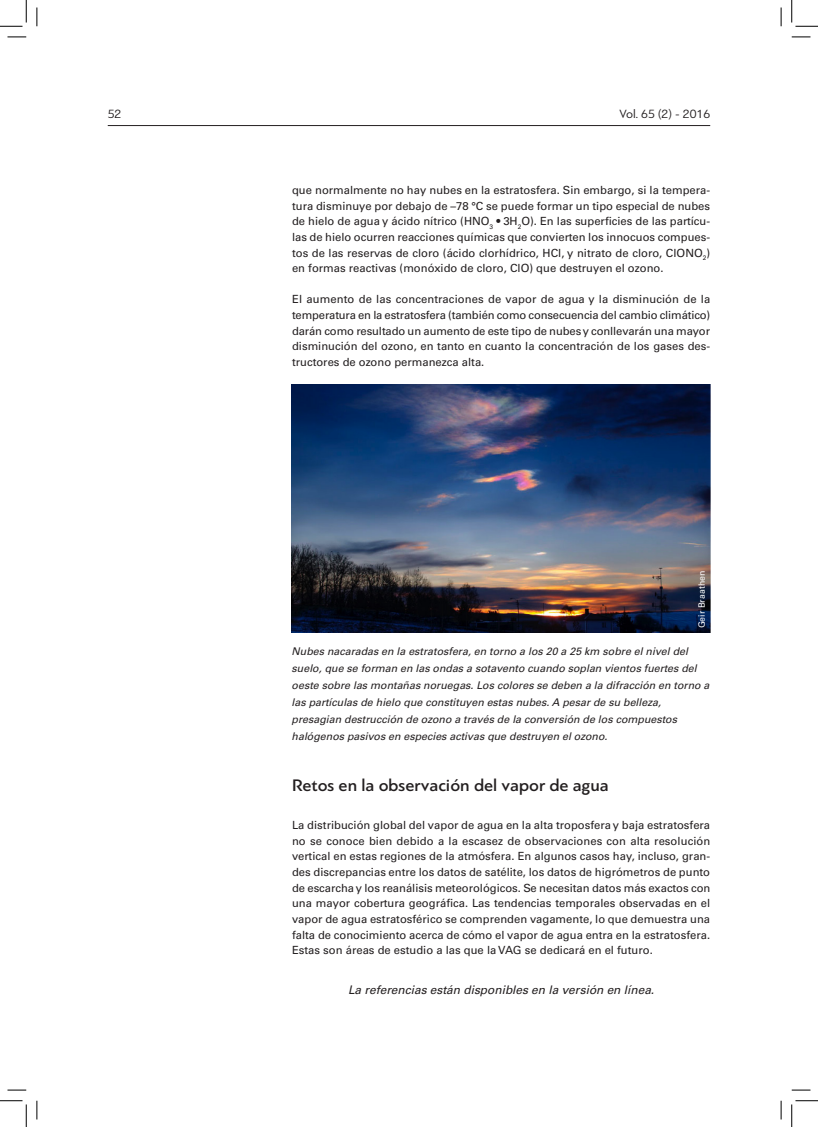
<style>
.page{position:relative;width:818px;height:1127px;background:#fff}
.page>*{position:absolute;margin:0;border:0;box-sizing:border-box;transform-origin:0 0}
.t1{font:500 17.5px "PF Bague Sans Pro";color:#231f20}
.t2{font:12.5px "PF Bague Sans Pro";color:#231f20}
.t3{font:italic 11.88px "Univers LTCYR 55";color:#231f20}
.t4{font:11.25px/15.6px "Univers LTCYR 55 Roman";color:#231f20;text-align:justify}
.t5{font:italic 10.62px/17px "Univers LTCYR 55";color:#231f20}
.t6{font:8.75px "Univers LTCYR 55 Roman";color:#fff}
</style>
<div class="page">
<hr style="left:108px;top:125px;width:602px;height:1px;background:#231f20">
<img style="left:292px;top:384px;width:418px;height:248px">
<svg style="left:8px;top:36px;width:18px;height:2px"></svg>
<svg style="left:792px;top:36px;width:18px;height:2px"></svg>
<svg style="left:8px;top:1089px;width:18px;height:1px"></svg>
<svg style="left:792px;top:1089px;width:18px;height:1px"></svg>
<svg style="left:36px;top:8px;width:2px;height:18px"></svg>
<svg style="left:36px;top:1100px;width:2px;height:19px"></svg>
<svg style="left:780px;top:8px;width:2px;height:18px"></svg>
<svg style="left:780px;top:1100px;width:2px;height:19px"></svg>
<svg style="left:0;top:0;width:27px;height:27px"></svg>
<svg style="left:0;top:1100px;width:27px;height:26px"></svg>
<svg style="left:791px;top:0;width:27px;height:27px"></svg>
<svg style="left:791px;top:1100px;width:27px;height:26px"></svg>
<p class="t2" style="left:108px;top:107px;width:15px">52</p>
<p class="t2" style="left:619px;top:107px;width:92px">Vol. 65 (2) - 2016</p>
<p class="t4" style="left:292px;top:182px;width:420px">que normalmente no hay nubes en la estratosfera. Sin embargo, si la tempera&shy;tura disminuye por debajo de –78 °C se puede formar un tipo especial de nubes de hielo de agua y ácido nítrico (HNO<sub>3</sub> • 3H<sub>2</sub>O). En las superficies de las partícu&shy;las de hielo ocurren reacciones químicas que convierten los innocuos compues&shy;tos de las reservas de cloro (ácido clorhídrico, HCl, y nitrato de cloro, ClONO<sub>2</sub>) en formas reactivas (monóxido de cloro, ClO) que destruyen el ozono.</p>
<p class="t4" style="left:292px;top:291px;width:420px">El aumento de las concentraciones de vapor de agua y la disminución de la temperatura en la estratosfera (también como consecuencia del cambio climático) darán como resultado un aumento de este tipo de nubes y conllevarán una mayor disminución del ozono, en tanto en cuanto la concentración de los gases des&shy;tructores de ozono permanezca alta.</p>
<p class="t6" style="left:695px;top:628px;width:59px;rotate:-90deg">Geir Braathen</p>
<p class="t5" style="left:292px;top:642px;width:419px">Nubes nacaradas en la estratosfera, en torno a los 20 a 25 km sobre el nivel del suelo, que se forman en las ondas a sotavento cuando soplan vientos fuertes del oeste sobre las montañas noruegas. Los colores se deben a la difracción en torno a las partículas de hielo que constituyen estas nubes. A pesar de su belleza, presagian destrucción de ozono a través de la conversión de los compuestos halógenos pasivos en especies activas que destruyen el ozono.</p>
<h1 class="t1" style="left:292px;top:774px;width:318px">Retos en la observación del vapor de agua</h1>
<p class="t4" style="left:292px;top:816px;width:420px">La distribución global del vapor de agua en la alta troposfera y baja estratosfera no se conoce bien debido a la escasez de observaciones con alta resolución vertical en estas regiones de la atmósfera. En algunos casos hay, incluso, gran&shy;des discrepancias entre los datos de satélite, los datos de higrómetros de punto de escarcha y los reanálisis meteorológicos. Se necesitan datos más exactos con una mayor cobertura geográfica. Las tendencias temporales observadas en el vapor de agua estratosférico se comprenden vagamente, lo que demuestra una falta de conocimiento acerca de cómo el vapor de agua entra en la estratosfera.<br>Estas son áreas de estudio a las que la VAG se dedicará en el futuro.</p>
<p class="t3" style="left:348px;top:981px;width:308px">La referencias están disponibles en la versión en línea.</p>
</div>
